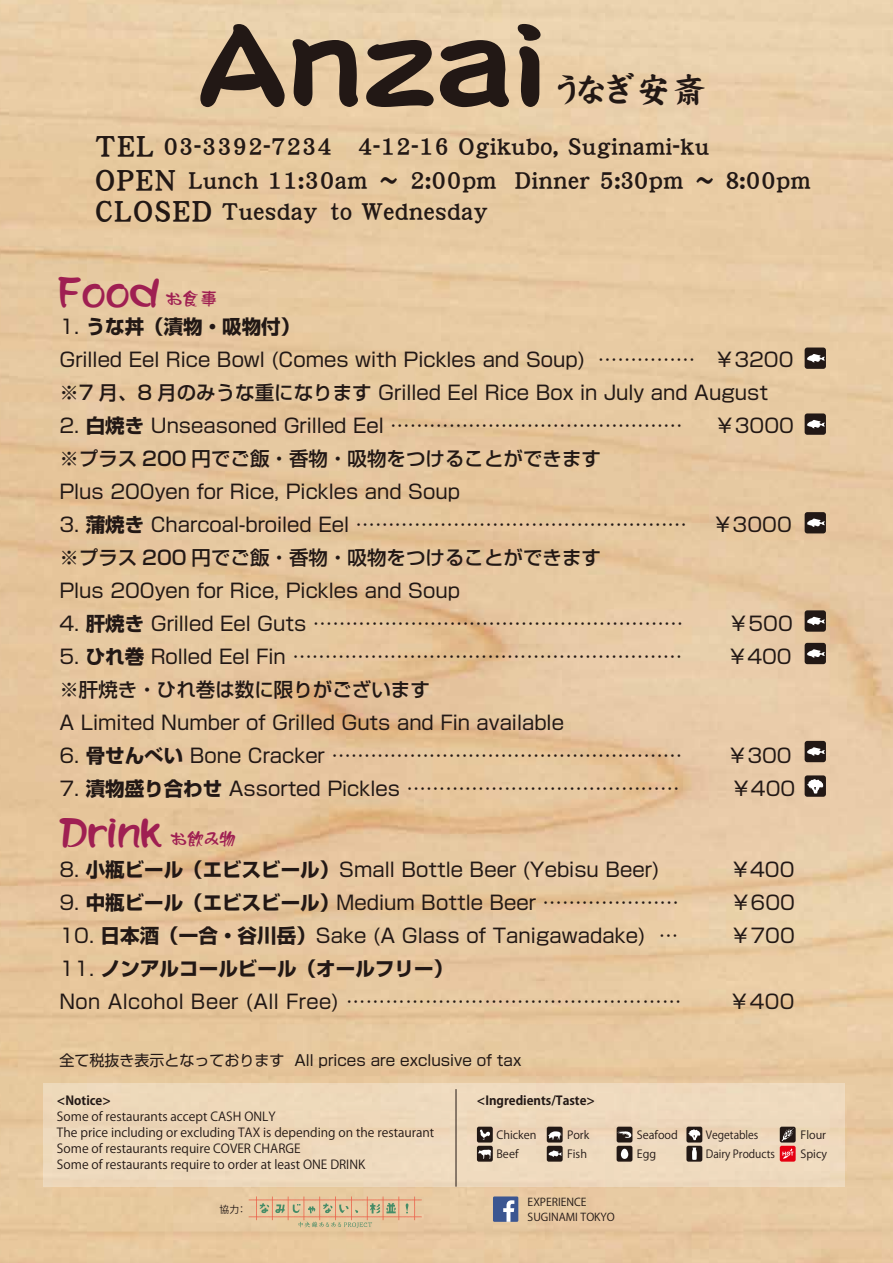
<style>
.page{position:relative;width:893px;height:1263px;background:#fff}
.page>*{position:absolute;margin:0;border:0;box-sizing:border-box;transform-origin:0 0}
.t1{font:102.6px "DF Kan Tei Ryu XB WING RKSJ H";letter-spacing:.04em;color:#221815}
.t2{font:37.95px "DF Ru Lei W5 WING RKSJ H";letter-spacing:-.02em;color:#9f1f52;scale:.96 1}
.t3{font:34.65px "DF Gan Shin Kei W7 WING RKSJ H";letter-spacing:.035em;color:#221815}
.t4{font:24.75px/31.3px "DF Gan Shin Kei W7 WING RKSJ H";letter-spacing:.025em;color:#221815}
.t5{font:19.5px/33px "Shin Go Pro";color:#221815}
.t6{font:19.5px/33.2px "Shin Go Pro";letter-spacing:.025em;color:#221815}
.t7{font:500 19.5px "Shin Go Pro";color:#221815}
.t8{font:15px "Shin Go Pro";color:#221815}
.t9{font:12.45px/16px "Koz Go Pro";color:#221815}
.t10{font:700 12.45px "Koz Go Pro";color:#221815}
.t11{font:11.1px/19.4px "Koz Go Pro";color:#221815}
.t12{font:11.1px/19.4px "Koz Go Pro";color:#221815;scale:.95 1}
.t13{font:10.8px/15.1px "Koz Go Pro";color:#221815}
.t14{font:9.75px "Koz Go Pr 6 N";color:#221815}
.s1{font-size:30.9px}
.s2{font-size:18.6px}
.s3{font-weight:700}
.s4{font-weight:500}
</style>
<div class="page">
<img style="left:0;top:0;width:893px;height:1263px">
<svg style="left:249px;top:1196px;width:173px;height:32px;background:#dcbd96"></svg>
<div style="left:43px;top:1083px;width:801px;height:103px;background:#eed9bd"></div>
<div style="left:477px;top:1127px;width:16px;height:15px;background:#221815;border-radius:2px"></div>
<svg style="left:480px;top:1129px;width:10px;height:11px"></svg>
<div style="left:477px;top:1146px;width:16px;height:16px;background:#221815;border-radius:2px"></div>
<svg style="left:478px;top:1150px;width:13px;height:9px"></svg>
<div style="left:547px;top:1127px;width:16px;height:15px;background:#221815;border-radius:2px"></div>
<svg style="left:548px;top:1131px;width:13px;height:9px"></svg>
<div style="left:547px;top:1146px;width:16px;height:16px;background:#221815;border-radius:2px"></div>
<svg style="left:548px;top:1150px;width:14px;height:7px"></svg>
<div style="left:617px;top:1127px;width:15px;height:15px;background:#221815;border-radius:2px"></div>
<svg style="left:618px;top:1131px;width:13px;height:7px"></svg>
<div style="left:617px;top:1146px;width:15px;height:16px;background:#221815;border-radius:2px"></div>
<svg style="left:621px;top:1148px;width:7px;height:11px"></svg>
<div style="left:686px;top:1127px;width:16px;height:15px;background:#221815;border-radius:2px"></div>
<svg style="left:688px;top:1129px;width:12px;height:11px"></svg>
<div style="left:686px;top:1146px;width:16px;height:16px;background:#221815;border-radius:2px"></div>
<svg style="left:692px;top:1147px;width:5px;height:13px"></svg>
<div style="left:780px;top:1127px;width:16px;height:15px;background:#221815;border-radius:2px"></div>
<svg style="left:781px;top:1128px;width:13px;height:13px"></svg>
<div style="left:780px;top:1146px;width:16px;height:16px;background:#e60012;border-radius:2px"></div>
<svg style="left:782px;top:1148px;width:12px;height:11px"></svg>
<div style="left:493px;top:1196px;width:25px;height:26px;background:#3b5691"></div>
<svg style="left:503px;top:1200px;width:11px;height:22px"></svg>
<hr style="left:456px;top:1089px;width:1px;height:97px;background:#221815">
<div style="left:805px;top:347px;width:21px;height:22px;background:#221815;border-radius:3px"></div>
<svg style="left:807px;top:354px;width:18px;height:8px"></svg>
<div style="left:805px;top:413px;width:21px;height:22px;background:#221815;border-radius:3px"></div>
<svg style="left:807px;top:420px;width:18px;height:8px"></svg>
<div style="left:805px;top:512px;width:21px;height:21px;background:#221815;border-radius:3px"></div>
<svg style="left:807px;top:518px;width:18px;height:9px"></svg>
<div style="left:805px;top:610px;width:21px;height:22px;background:#221815;border-radius:3px"></div>
<svg style="left:807px;top:617px;width:18px;height:8px"></svg>
<div style="left:805px;top:643px;width:21px;height:21px;background:#221815;border-radius:3px"></div>
<svg style="left:807px;top:649px;width:18px;height:9px"></svg>
<div style="left:805px;top:741px;width:21px;height:21px;background:#221815;border-radius:3px"></div>
<svg style="left:807px;top:747px;width:18px;height:9px"></svg>
<div style="left:805px;top:775px;width:21px;height:22px;background:#221815;border-radius:3px"></div>
<svg style="left:807px;top:779px;width:16px;height:15px"></svg>
<h1 class="t1" style="left:199px;top:19px;width:347px">Anzai</h1>
<h3 class="t3" style="left:557px;top:72px;width:151px">うなぎ安斎</h3>
<p class="t4" style="left:95px;top:130px;width:615px"><span class="s1">TEL</span> 03-3392-7234　　4-12-16 Ogikubo, Suginami-ku</p>
<p class="t4" style="left:95px;top:164px;width:717px"><span class="s1">OPEN</span> Lunch 11:30am ～ 2:00pm Dinner 5:３0pm ～ ８:00pm<br><span class="s1">CLOSED</span> Tuesday　to Wednesday</p>
<h2 class="t2" style="left:56px;top:272px;width:170px">Food <span class="s2">お食事</span></h2>
<p class="t5" style="left:59px;top:307px;width:736px">1. <span class="s3">うな丼（漬物・吸物付）<br></span>Grilled Eel Rice Bowl (Comes with Pickles and Soup) …………… ￥3200 <span class="s4">※7 月、8 月のみうな重になります</span> Grilled Eel Rice Box in July and August</p>
<p class="t5" style="left:59px;top:406px;width:625px">2. <span class="s3">白焼き</span> Unseasoned Grilled Eel ………………………………………</p>
<p class="t5" style="left:715px;top:406px;width:80px">￥3000</p>
<p class="t5" style="left:59px;top:439px;width:543px">※<span class="s4">プラス 200 円でご飯・香物・吸物をつけることができます<br></span>Plus 200yen for Rice, Pickles and Soup</p>
<p class="t5" style="left:59px;top:505px;width:734px">3. <span class="s3">蒲焼き</span> Charcoal-broiled Eel ……………………………………………　 ￥3000 ※<span class="s4">プラス 200 円でご飯・香物・吸物をつけることができます<br></span>Plus 200yen for Rice, Pickles and Soup</p>
<p class="t5" style="left:59px;top:604px;width:625px">4. <span class="s3">肝焼き</span> Grilled Eel Guts …………………………………………………</p>
<p class="t5" style="left:729px;top:604px;width:65px">￥500</p>
<p class="t5" style="left:59px;top:637px;width:644px">5. <span class="s3">ひれ巻</span> Rolled Eel Fin ……………………………………………………<span class="s4">　</span></p>
<p class="t5" style="left:728px;top:637px;width:65px">￥400</p>
<p class="t7" style="left:59px;top:673px;width:372px">※肝焼き・ひれ巻は数に限りがございます</p>
<p class="t5" style="left:59px;top:703px;width:506px">A Limited Number of Grilled Guts and Fin available</p>
<p class="t5" style="left:59px;top:736px;width:734px">6. <span class="s3">骨せんべい</span> Bone Cracker ……………………………………………… 　 ￥300</p>
<p class="t5" style="left:59px;top:769px;width:641px">7. <span class="s3">漬物盛り合わせ</span> Assorted Pickles ……………………………………　</p>
<p class="t5" style="left:731px;top:769px;width:65px">￥400</p>
<h2 class="t2" style="left:58px;top:812px;width:188px">Drink <span class="s2">お飲み物</span></h2>
<p class="t5" style="left:59px;top:850px;width:601px">8. <span class="s3">小瓶ビール（エビスビール）</span>Small Bottle Beer (Yebisu Beer)</p>
<p class="t5" style="left:731px;top:850px;width:65px">￥400</p>
<p class="t5" style="left:59px;top:883px;width:737px">9. <span class="s3">中瓶ビール（エビスビール）</span>Medium Bottle Beer …………………　 　 ￥600</p>
<p class="t5" style="left:59px;top:916px;width:620px">10. <span class="s3">日本酒（一合・谷川岳）</span>Sake (A Glass of Tanigawadake) …</p>
<p class="t5" style="left:731px;top:916px;width:66px">￥700</p>
<p class="t6" style="left:59px;top:949px;width:623px">11. <span class="s3">ノンアルコールビール（オールフリー）<br></span>Non Alcohol Beer (All Free) ……………………………………………</p>
<p class="t5" style="left:730px;top:982px;width:66px">￥400</p>
<p class="t8" style="left:59px;top:1048px;width:463px">全て税抜き表示となっております All prices are exclusive of tax</p>
<p class="t10" style="left:57px;top:1092px;width:55px">&lt;Notice&gt;</p>
<p class="t10" style="left:477px;top:1092px;width:120px">&lt;Ingredients/Taste&gt;</p>
<p class="t9" style="left:57px;top:1109px;width:379px">Some of restaurants accept CASH ONLY<br>The price including or excluding TAX is depending on the restaurant Some of restaurants require COVER CHARGE<br>Some of restaurants require to order at least ONE DRINK</p>
<p class="t11" style="left:496px;top:1125px;width:42px">Chicken</p>
<p class="t11" style="left:567px;top:1125px;width:24px">Pork</p>
<p class="t11" style="left:496px;top:1145px;width:23px">Beef</p>
<p class="t11" style="left:567px;top:1145px;width:21px">Fish</p>
<p class="t14" style="left:220px;top:1204px;width:28px">協力：</p>
<p class="t13" style="left:528px;top:1195px;width:89px">EXPERIENCE<br>SUGINAMI TOKYO</p>
<p class="t11" style="left:637px;top:1125px;width:43px">Seafood</p>
<p class="t12" style="left:706px;top:1125px;width:74px">Vegetables<br>Dairy Products</p>
<p class="t11" style="left:800px;top:1125px;width:28px">Flour<br>Spicy</p>
<p class="t11" style="left:637px;top:1145px;width:21px">Egg</p>
</div>
